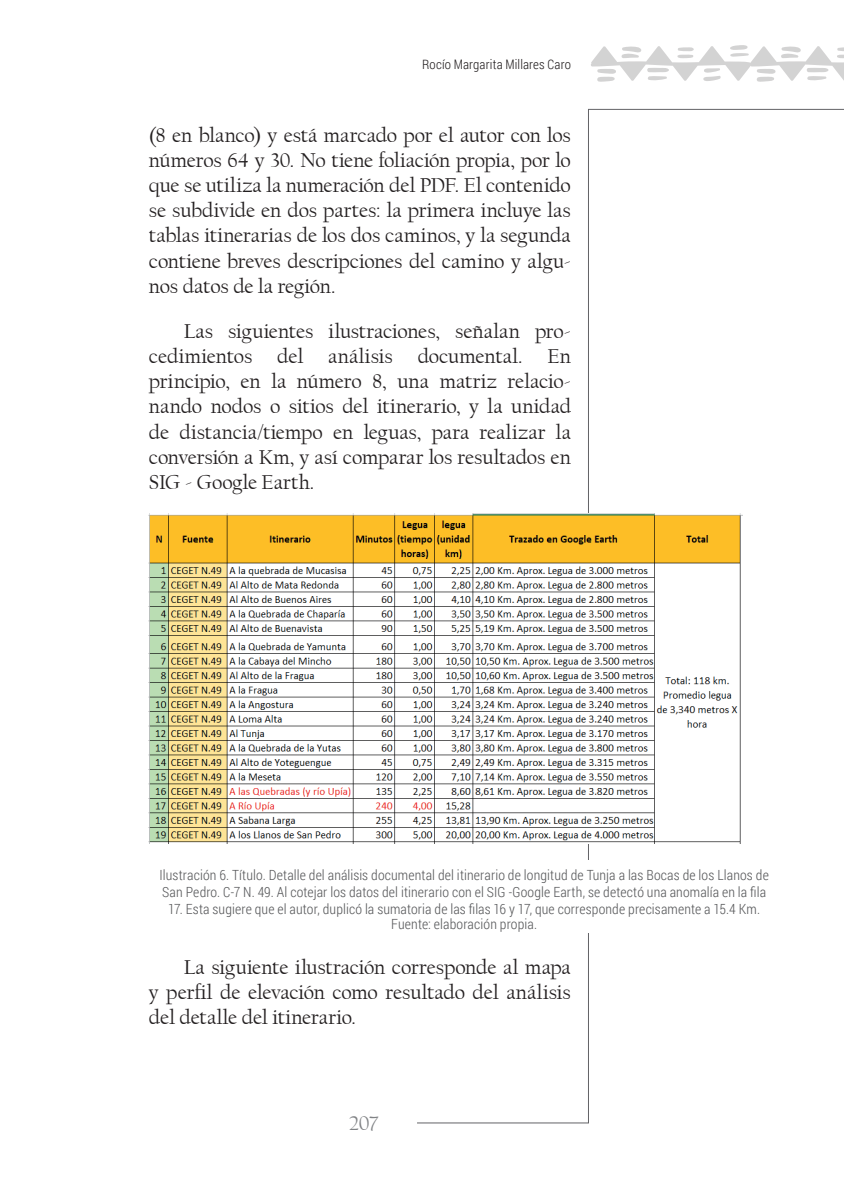
<style>
.page{position:relative;width:844px;height:1191px;background:#fff}
.page>*{position:absolute;margin:0;border:0;box-sizing:border-box;transform-origin:0 0}
.t1{font:21px/25.2px "Californian FB";color:#231f20;text-align:justify}
.t2{font:21px "Californian FB";color:#808285}
.t3{font:300 14px/16.8px "Roboto Condensed";letter-spacing:.01em;color:#57585a}
.t4{font:300 13.12px "Roboto Condensed";letter-spacing:.01em;color:#231f20}
</style>
<div class="page">
<svg style="left:591px;top:45px;width:252px;height:37px"></svg>
<img style="left:149px;top:513px;width:593px;height:331px">
<p class="t4" style="left:422px;top:55px;width:150px">Rocío Margarita Millares Caro</p>
<p class="t1" style="left:149px;top:122px;width:423px">(8 en blanco) y está marcado por el autor con los números 64 y 30. No tiene foliación propia, por lo que se utiliza la numeración del PDF. El contenido se subdivide en dos partes: la primera incluye las tablas itinerarias de los dos caminos, y la segunda contiene breves descripciones del camino y algu&shy;nos datos de la región.</p>
<p class="t1" style="left:149px;top:319px;width:423px;text-indent:35px">Las siguientes ilustraciones, señalan pro&shy;cedimientos del análisis documental. En principio, en la número 8, una matriz relacio&shy;nando nodos o sitios del itinerario, y la unidad de distancia/tiempo en leguas, para realizar la conversión a Km, y así comparar los resultados en SIG - Google Earth.</p>
<p class="t3" style="left:159px;top:866px;width:610px">Ilustración 6. Título. Detalle del análisis documental del itinerario de longitud de Tunja a las Bocas de los Llanos de<br>San Pedro. C-7 N. 49. Al cotejar los datos del itinerario con el SIG -Google Earth, se detectó una anomalía en la fila</p>
<p class="t3" style="left:168px;top:900px;width:593px;line-height:15.4px;text-align:center">17. Esta sugiere que el autor, duplicó la sumatoria de las filas 16 y 17, que corresponde precisamente a 15.4 Km.<br>Fuente: elaboración propia.</p>
<p class="t1" style="left:149px;top:955px;width:423px;text-indent:35px">La siguiente ilustración corresponde al mapa y perfil de elevación como resultado del análisis del detalle del itinerario.</p>
<p class="t2" style="left:349px;top:1111px;width:31px">207</p>
</div>
